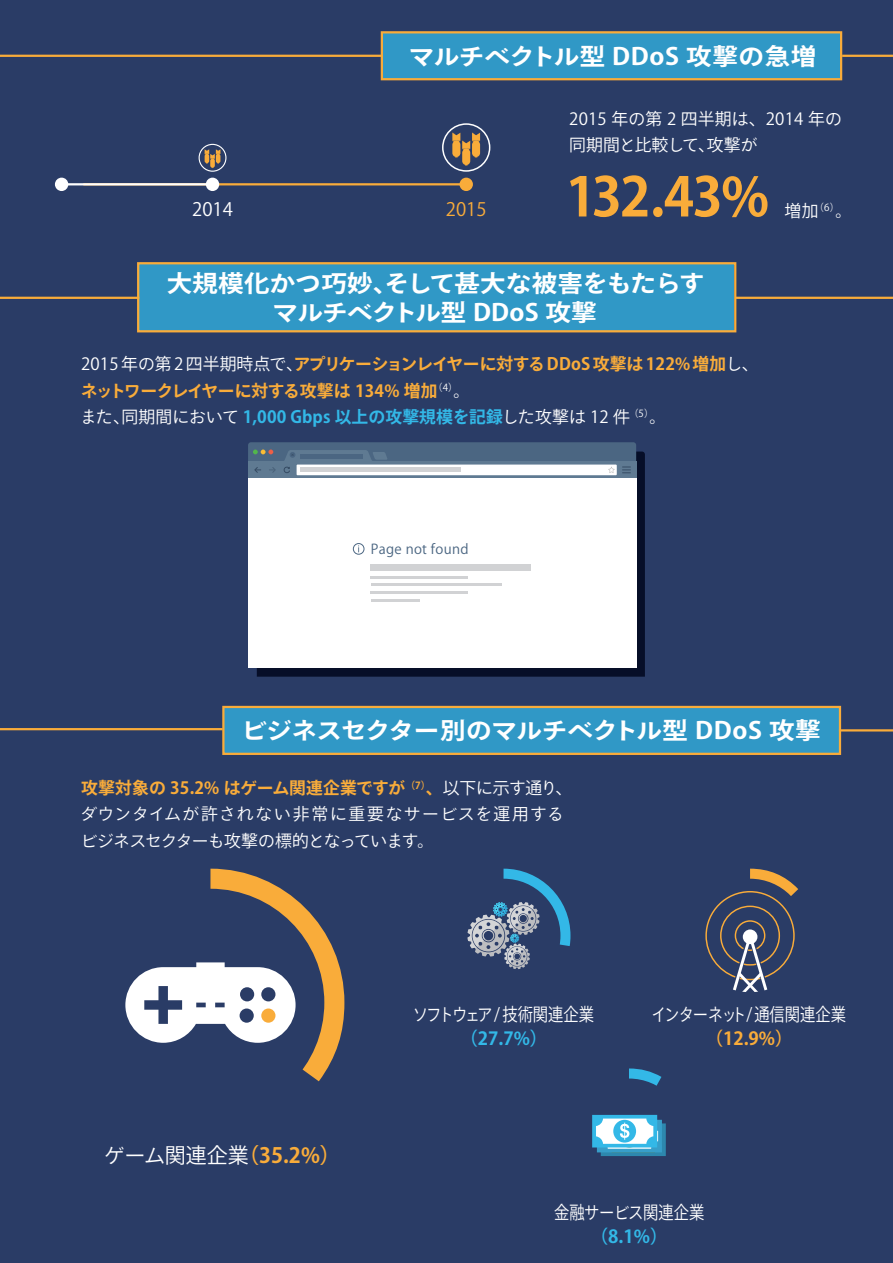
<style>
.page{position:relative;width:893px;height:1263px;background:#fff}
.page>*{position:absolute;margin:0;border:0;box-sizing:border-box;transform-origin:0 0}
.t1{font:700 53.55px "Ryo Gothic Plus N";color:#f9ac3a}
.t2{font:700 23.4px/28.2px "Ryo Gothic Plus N";color:#fff;scale:1.09 1}
.t3{font:700 23.4px "Ryo Gothic Plus N";letter-spacing:.02em;color:#fff;scale:1.09 1}
.t4{font:700 23.4px "Ryo Gothic Plus N";letter-spacing:-.025em;color:#fff;scale:1.09 1}
.t5{font:700 21px "Ryo Gothic Plus N";color:#f9ac3a}
.t6{font:21px "Ryo Gothic Plus N";letter-spacing:-.015em;color:#fff}
.t7{font:18.45px "Ryo Gothic Plus N";color:#f9ac3a}
.t8{font:18.45px "Ryo Gothic Plus N";color:#fff}
.t9{font:18px "Ryo Gothic Plus N";letter-spacing:-.02em;color:#fff;scale:.85 1}
.t10{font:18px "Ryo Gothic Plus N";letter-spacing:-.07em;color:#fff;scale:.85 1}
.t11{font:700 18px "Ryo Gothic Plus N";color:#33b8e7}
.t12{font:700 18px "Ryo Gothic Plus N";color:#f9ac3a}
.t13{font:16.8px/26.7px "Ryo Gothic Plus N";letter-spacing:.01em;color:#fff}
.t14{font:700 16.8px "Ryo Gothic Plus N";letter-spacing:-.015em;color:#f9ac3a}
.t15{font:700 16.8px "Ryo Gothic Plus N";letter-spacing:.01em;color:#33b8e7}
.t16{font:700 16.8px "Ryo Gothic Plus N";letter-spacing:.01em;color:#f9ac3a}
.t17{font:16.8px "Ryo Gothic Plus N";letter-spacing:-.04em;color:#fff}
.t18{font:16.8px "Ryo Gothic Plus N";letter-spacing:-.02em;color:#fff}
.t19{font:13.65px "Ryo Gothic Plus N";letter-spacing:.025em;color:#4b6682}
.t20{font:9.75px "Ryo Gothic Plus N";color:#fff}
.t21{font:700 9.75px "Ryo Gothic Plus N";color:#f9ac3a}
.s1{font-size:16.8px}
.s2{font-weight:400;color:#fff}
</style>
<div class="page">
<div style="left:0;top:731px;width:893px;height:532px;background:#2a3c66"></div>
<div style="left:0;top:2px;width:893px;height:731px;background:#2a3c66"></div>
<div style="left:0;top:0;width:893px;height:308px;background:#2a3c66"></div>
<div style="left:381px;top:32px;width:459px;height:47px;background:#3098c6"></div>
<svg style="left:205px;top:149px;width:15px;height:20px"></svg>
<div style="left:199px;top:144px;width:27px;height:28px;border:1px solid #fff;border-radius:50%"></div>
<div style="left:462px;top:149px;width:8px;height:16px;background:#f9ac3a;border-radius:4px"></div>
<div style="left:472px;top:141px;width:8px;height:16px;background:#f9ac3a;border-radius:4px"></div>
<svg style="left:452px;top:133px;width:28px;height:18px"></svg>
<div style="left:452px;top:141px;width:8px;height:16px;background:#f9ac3a;border-radius:4px"></div>
<div style="left:442px;top:123px;width:48px;height:49px;border:2px solid #fff;border-radius:50%"></div>
<hr style="left:0;top:728px;width:223px;height:2px;background:#f9ac3a">
<hr style="left:842px;top:55px;width:51px;height:2px;background:#f9ac3a">
<hr style="left:0;top:55px;width:382px;height:2px;background:#f9ac3a">
<div style="left:459px;top:178px;width:14px;height:13px;background:#f9ac3a;border-radius:50%"></div>
<hr style="left:83px;top:183px;width:383px;height:2px;background:#f9ac3a">
<hr style="left:62px;top:183px;width:151px;height:2px;background:#fff">
<div style="left:55px;top:178px;width:13px;height:13px;background:#fff;border-radius:50%"></div>
<div style="left:206px;top:178px;width:13px;height:13px;background:#fff;border-radius:50%"></div>
<div style="left:138px;top:263px;width:595px;height:68px;background:#3098c6"></div>
<div style="left:137px;top:262px;width:599px;height:70px;border:2px solid #f9ac3a"></div>
<div style="left:381px;top:31px;width:461px;height:49px;border:2px solid #f9ac3a"></div>
<hr style="left:0;top:297px;width:139px;height:2px;background:#f9ac3a">
<svg style="left:125px;top:869px;width:219px;height:212px"></svg>
<div style="left:261px;top:1008px;width:14px;height:15px;background:#f9ac3a;border-radius:50%"></div>
<svg style="left:467px;top:869px;width:103px;height:100px"></svg>
<div style="left:601px;top:1123px;width:65px;height:33px;background:linear-gradient(to right,#2d88ae,#2d88ae)"></div>
<div style="left:597px;top:1120px;width:65px;height:32px;background:#379ec9"></div>
<svg style="left:601px;top:1123px;width:57px;height:26px"></svg>
<div style="left:592px;top:1115px;width:65px;height:32px;background:#33b8e7"></div>
<div style="left:596px;top:1118px;width:57px;height:26px;background:#fff;border-radius:7px"></div>
<div style="left:613px;top:1120px;width:23px;height:22px;background:#33b8e7;border-radius:50%"></div>
<svg style="left:620px;top:1068px;width:41px;height:80px"></svg>
<hr style="left:735px;top:297px;width:158px;height:2px;background:#f9ac3a">
<svg style="left:257px;top:451px;width:388px;height:226px;background:#1f273e"></svg>
<div style="left:248px;top:478px;width:388px;height:189px;background:#fff"></div>
<div style="left:248px;top:462px;width:388px;height:16px;background:linear-gradient(to right,#5f7a92,#5f7a92)"></div>
<div style="left:297px;top:465px;width:320px;height:10px;background:#fff"></div>
<svg style="left:248px;top:442px;width:388px;height:31px"></svg>
<div style="left:371px;top:564px;width:160px;height:7px;background:#d1d2d4"></div>
<hr style="left:371px;top:576px;width:97px;height:3px;background:#d1d2d4">
<hr style="left:371px;top:591px;width:97px;height:3px;background:#d1d2d4">
<hr style="left:371px;top:599px;width:48px;height:3px;background:#d1d2d4">
<hr style="left:371px;top:583px;width:131px;height:3px;background:#d1d2d4">
<div style="left:353px;top:543px;width:11px;height:12px;border:1px solid #4b6682;border-radius:50%"></div>
<div style="left:300px;top:454px;width:62px;height:5px;background:#4b6682"></div>
<div style="left:300px;top:467px;width:160px;height:5px;background:#d1d2d4"></div>
<div style="left:223px;top:707px;width:617px;height:47px;background:#3098c6"></div>
<hr style="left:839px;top:729px;width:54px;height:2px;background:#f9ac3a">
<div style="left:222px;top:706px;width:619px;height:49px;border:2px solid #f9ac3a"></div>
<svg style="left:705px;top:869px;width:93px;height:123px"></svg>
<h2 class="t3" style="left:409px;top:41px;width:375px">マルチベクトル型 DDoS 攻撃の急増</h2>
<p class="t8" style="left:192px;top:198px;width:42px">2014</p>
<p class="t7" style="left:446px;top:198px;width:42px">2015</p>
<p class="t13" style="left:707px;top:106px;width:137px;text-indent:-137px">2015 年の第 2 四半期は、2014 年の攻撃が</p>
<p class="t17" style="left:569px;top:135px;width:147px">同期間と比較して、</p>
<h1 class="t1" style="left:566px;top:162px;width:205px">132.43%</h1>
<p class="t13" style="left:785px;top:198px;width:36px">増加</p>
<p class="t20" style="left:814px;top:201px;width:39px">) <span class="s1">。</span>( 6</p>
<h2 class="t4" style="left:384px;top:269px;width:295px">そして甚大な被害をもたらす</h2>
<h2 class="t2" style="left:273px;top:271px;width:299px;text-indent:-106px">大規模化かつ巧妙、<br>マルチベクトル型 DDoS 攻撃</h2>
<p class="t14" style="left:81px;top:353px;width:679px"><span class="s2">2015年の第 2 四半期時点で</span>アプリケーションレイヤーに対するDDoS 攻撃は 122% 増加<span class="s2">し、</span></p>
<p class="t13" style="left:286px;top:351px;width:18px">、</p>
<p class="t14" style="left:81px;top:380px;width:358px">ネットワークレイヤーに対する攻撃は 134% 増加</p>
<p class="t20" style="left:433px;top:381px;width:39px">) <span class="s1">。</span>( 4</p>
<p class="t15" style="left:122px;top:406px;width:510px"><span class="s2">同期間において</span> 1,000 Gbps 以上の攻撃規模を記録<span class="s2">した攻撃は 12 件</span></p>
<p class="t20" style="left:629px;top:408px;width:39px">) <span class="s1">。</span>( 5</p>
<p class="t13" style="left:80px;top:404px;width:51px">また、</p>
<p class="t19" style="left:371px;top:540px;width:99px">Page not found</p>
<h2 class="t2" style="left:241px;top:718px;width:533px">ビジネスセクター別のマルチベクトル型 DDoS 攻撃</h2>
<p class="t16" style="left:81px;top:777px;width:326px">攻撃対象の 35.2% はゲーム関連企業ですが</p>
<p class="t13" style="left:80px;top:802px;width:485px;line-height:26.2px">ダウンタイムが許されない非常に重要なサービスを運用するビジネスセクターも攻撃の標的となっています。</p>
<p class="t21" style="left:405px;top:779px;width:39px">（7）<span class="s1">、</span></p>
<p class="t18" style="left:443px;top:778px;width:131px">以下に示す通り、</p>
<p class="t5" style="left:238px;top:1142px;width:104px">)35.2%(</p>
<p class="t6" style="left:104px;top:1142px;width:146px">ゲーム関連企業</p>
<p class="t10" style="left:413px;top:1003px;width:215px">ソフトウェア/ 技術関連企業</p>
<p class="t11" style="left:460px;top:1027px;width:89px">)27.7%(</p>
<p class="t9" style="left:651px;top:1003px;width:230px">インターネット/通信関連企業</p>
<p class="t12" style="left:705px;top:1027px;width:89px">)12.9%(</p>
<p class="t9" style="left:554px;top:1201px;width:178px">金融サービス関連企業</p>
<p class="t11" style="left:590px;top:1225px;width:79px">)8.1%(</p>
</div>
